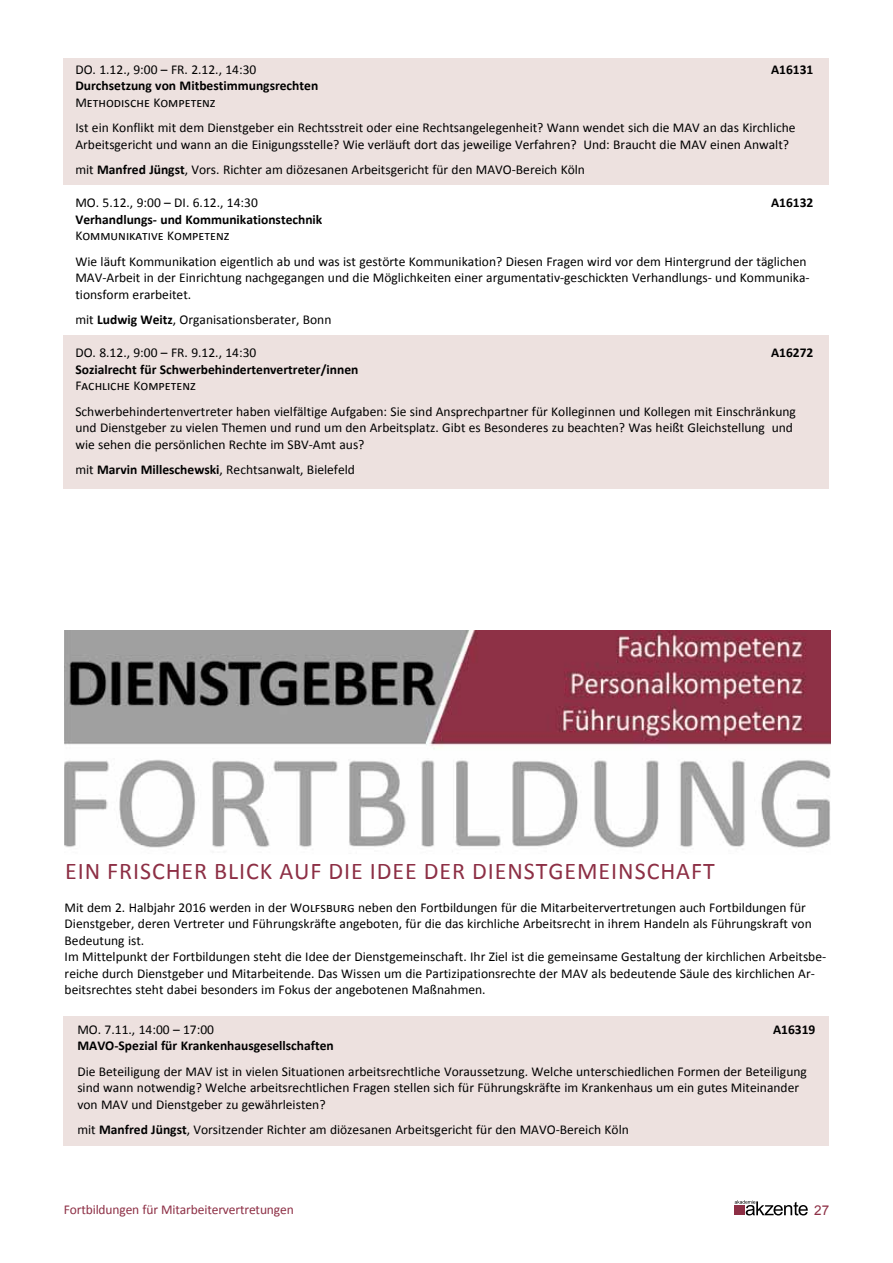
<style>
.page{position:relative;width:893px;height:1263px;background:#fff}
.page>*{position:absolute;margin:0;border:0;box-sizing:border-box;transform-origin:0 0}
.t1{font:24px "Calibri";letter-spacing:.04em;color:#8d2f45}
.t2{font:13.5px/16.5px "Calibri";color:#000}
.t3{font:700 13.5px "Calibri";color:#000}
.t4{font:13.5px "Calibri";letter-spacing:-.01em;color:#8d2f45}
.t5{font:13.5px "Arial";color:#8d2f45}
.s1{font-weight:700}
</style>
<div class="page">
<svg style="left:735px;top:1200px;width:73px;height:15px"></svg>
<div style="left:735px;top:1205px;width:10px;height:10px;background:#8d2f45"></div>
<div style="left:64px;top:59px;width:765px;height:126px;background:#ede1df"></div>
<div style="left:64px;top:336px;width:765px;height:153px;background:#ede1df"></div>
<div style="left:63px;top:1016px;width:765px;height:130px;background:#ede1df"></div>
<img style="left:65px;top:630px;width:765px;height:218px">
<p class="t2" style="left:75px;top:61px;width:183px">DO. 1.12., 9:00 – FR. 2.12., 14:30</p>
<p class="t3" style="left:771px;top:61px;width:44px">A16131</p>
<p class="t3" style="left:75px;top:77px;width:244px">Durchsetzung von Mitbestimmungsrechten</p>
<p class="t2" style="left:75px;top:90px;width:722px;line-height:25.5px">Methodische Kompetenz<br>Ist ein Konflikt mit dem Dienstgeber ein Rechtsstreit oder eine Rechtsangelegenheit? Wann wendet sich die MAV an das Kirchliche</p>
<p class="t2" style="left:75px;top:132px;width:715px;line-height:25.5px">Arbeitsgericht und wann an die Einigungsstelle? Wie verläuft dort das jeweilige Verfahren? U nd: Braucht die MAV einen Anwalt? mit <span class="s1">Manfred Jüngst</span>, Vors. Richter am diözesanen Arbeitsgericht für den MAVO-Bereich Köln</p>
<p class="t2" style="left:75px;top:195px;width:184px">MO. 5.12., 9:00 – DI . 6.12., 14:30</p>
<p class="t3" style="left:771px;top:194px;width:44px">A16132</p>
<p class="t3" style="left:75px;top:211px;width:249px">Verhandlungs- und Kommunikationstechnik</p>
<p class="t2" style="left:75px;top:223px;width:733px;line-height:25.5px">Kommunikative Kompetenz<br>Wie läuft Kommunikation eigentlich ab und was ist gestörte Kommunikation? Diesen Fragen wird vor dem H intergrund der täglichen</p>
<p class="t2" style="left:75px;top:270px;width:736px">MAV-Arbeit in der Einrichtung nachgegangen und die Möglichkeiten einer argumentativ-geschickten Verhandlungs- und Kommunika&shy;tionsform erarbeitet.</p>
<p class="t2" style="left:75px;top:312px;width:258px">mit <span class="s1">Ludwig Weitz</span>, Organisationsberater, Bonn</p>
<p class="t2" style="left:75px;top:345px;width:183px">DO. 8.12., 9:00 – FR. 9.12., 14:30</p>
<p class="t3" style="left:771px;top:344px;width:44px">A16272</p>
<p class="t3" style="left:75px;top:361px;width:285px">Sozialrecht für Schwerbehindertenvertreter/innen</p>
<p class="t2" style="left:75px;top:373px;width:722px;line-height:25.5px">Fachliche Kompetenz<br>Schwerbehindertenvertreter haben vielfältige Aufgaben: Sie sind Ansprechpartner für Kolleginnen und Kollegen mit Einschränkung</p>
<p class="t2" style="left:75px;top:420px;width:719px">und Dienstgeber zu vielen Themen und rund um den Arbeitsplatz. Gibt es Besonderes zu beachten? Was heißt Gleichstellung und wie sehen die persönlichen Rechte im SBV-Amt aus?</p>
<p class="t2" style="left:75px;top:462px;width:281px">mit <span class="s1">Marvin Milleschewski</span>, Rechtsanwalt, Bielefeld</p>
<h1 class="t1" style="left:65px;top:856px;width:651px">Ein frischer Blick auf die I dee der Dienstgem einschaft</h1>
<p class="t2" style="left:65px;top:899px;width:763px">Mit dem 2. Halbjahr 2016 werden in der Wolfsburg neben den Fortbildungen für die Mitarbeitervertretungen auch Fortbildungen für Dienstgeber, deren Vertreter und Führungskräfte angeboten, für die das kirchliche Arbeitsrecht in ihrem Handeln als Führungskraft von Bedeutung ist.<br>I m Mittelpunkt der Fortbildungen steht die Idee der Dienstgemeinschaft. I hr Ziel ist die gemeinsame Gestaltung der kirchlichen Arbeitsbe&shy;reiche durch Dienstgeber und Mitarbeitende. Das Wissen um die Partizipationsrechte der MAV als bedeutende Säule des kirchlichen Ar&shy;beitsrechtes steht dabei besonders im Fokus der angebotenen Maßnahmen.</p>
<p class="t2" style="left:77px;top:1021px;width:138px">MO. 7.11., 14:00 – 17:00</p>
<p class="t3" style="left:773px;top:1021px;width:44px">A16319</p>
<p class="t3" style="left:77px;top:1037px;width:258px">MAVO-Spezial für Krankenhausgesellschaften</p>
<p class="t2" style="left:77px;top:1063px;width:731px">Die Beteiligung der MAV ist in vielen Situationen arbeitsrechtliche Voraussetzung. Welche unterschiedlichen Formen der Beteiligung sind wann notwendig? Welche arbeitsrechtlichen Fragen stellen sich für Führungskräfte im Krankenhaus um ein gutes Miteinander von MAV und Dienstgeber zu gewährleisten?</p>
<p class="t2" style="left:77px;top:1122px;width:553px">mit <span class="s1">Manfred Jüngst</span>, Vorsitzender Richter am diözesanen Arbeitsgericht für den MAVO-Bereich Köln</p>
<p class="t4" style="left:64px;top:1200px;width:232px">Fortbildungen für Mitarbeitervertretungen</p>
<p class="t5" style="left:814px;top:1202px;width:16px">27</p>
</div>
